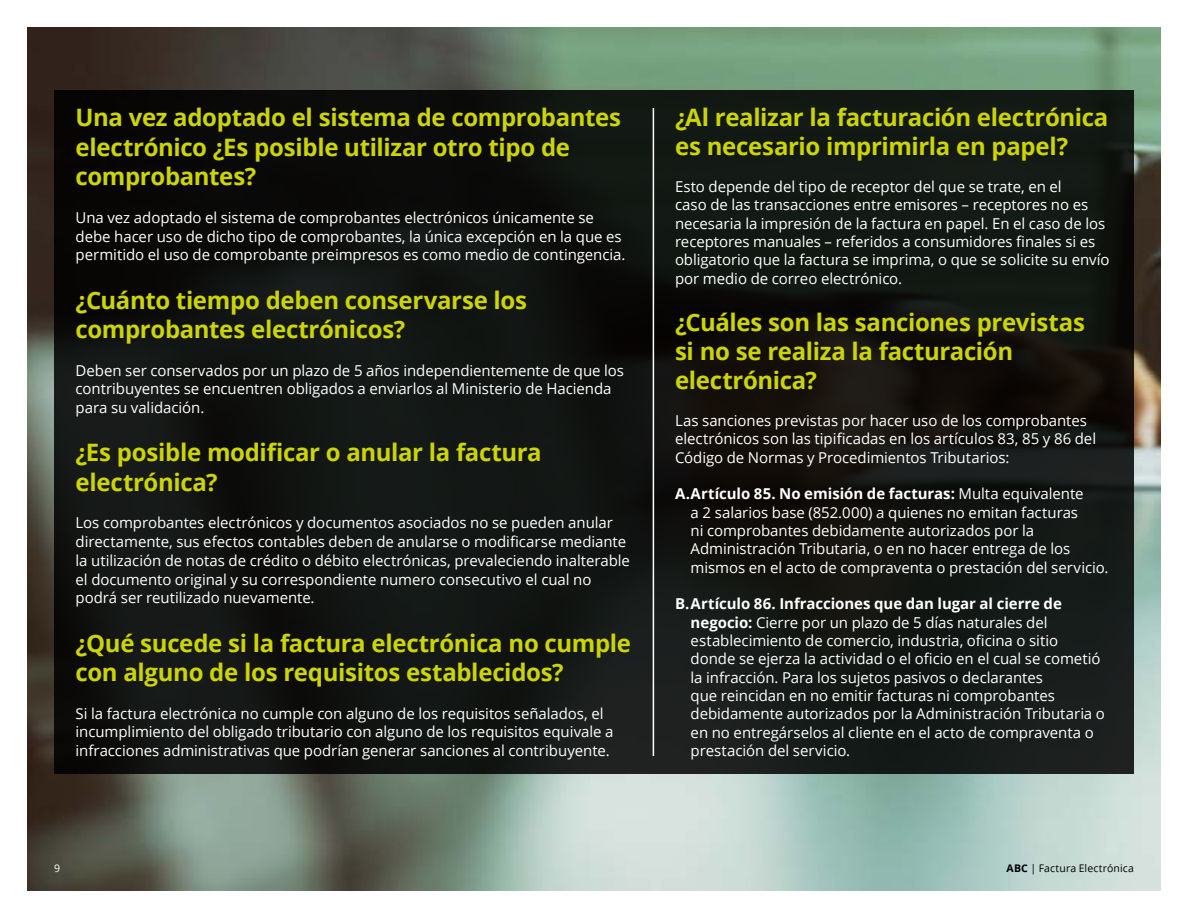
<style>
.page{position:relative;width:1188px;height:918px;background:#fff}
.page>*{position:absolute;margin:0;border:0;box-sizing:border-box;transform-origin:0 0}
.t1{font:700 24px/29.5px "Open Sans";letter-spacing:-.015em;color:#ccd500}
.t2{font:15px/18.3px "Open Sans";letter-spacing:-.005em;color:#fff}
.t3{font:10.5px "Open Sans";letter-spacing:.01em;color:#000}
.t4{font:10.5px "Open Sans";color:#fff}
.s1{font-weight:700}
</style>
<div class="page">
<img style="left:27px;top:27px;width:1134px;height:864px">
<div style="left:54px;top:90px;width:1080px;height:684px;background:linear-gradient(to bottom,#0e100d,#161917)"></div>
<hr style="left:653px;top:108px;width:1px;height:648px;background:#fff">
<h1 class="t1" style="left:76px;top:102px;width:547px">Una vez adoptado el sistema de comprobantes electrónico ¿Es posible utilizar otro tipo de comprobantes?</h1>
<p class="t2" style="left:76px;top:208px;width:551px;line-height:18.8px">Una vez adoptado el sistema de comprobantes electrónicos únicamente se debe hacer uso de dicho tipo de comprobantes, la única excepción en la que es permitido el uso de comprobante preimpresos es como medio de contingencia.</p>
<h1 class="t1" style="left:76px;top:285px;width:453px">¿Cuánto tiempo deben conservarse los comprobantes electrónicos?</h1>
<p class="t2" style="left:76px;top:360px;width:550px;line-height:18.8px">Deben ser conservados por un plazo de 5 años independientemente de que los contribuyentes se encuentren obligados a enviarlos al Ministerio de Hacienda para su validación.</p>
<h1 class="t1" style="left:76px;top:437px;width:468px">¿Es posible modificar o anular la factura electrónica?</h1>
<p class="t2" style="left:76px;top:513px;width:556px;line-height:18.8px">Los comprobantes electrónicos y documentos asociados no se pueden anular directamente, sus efectos contables deben de anularse o modificarse mediante la utilización de notas de crédito o débito electrónicas, prevaleciendo inalterable el documento original y su correspondiente numero consecutivo el cual no podrá ser reutilizado nuevamente.</p>
<h1 class="t1" style="left:76px;top:627px;width:557px">¿Qué sucede si la factura electrónica no cumple con alguno de los requisitos establecidos?</h1>
<p class="t2" style="left:76px;top:703px;width:539px;line-height:18.8px">Si la factura electrónica no cumple con alguno de los requisitos señalados, el incumplimiento del obligado tributario con alguno de los requisitos equivale a infracciones administrativas que podrían generar sanciones al contribuyente.</p>
<h1 class="t1" style="left:675px;top:103px;width:435px;line-height:29.1px">¿Al realizar la facturación electrónica es necesario imprimirla en papel?</h1>
<p class="t2" style="left:675px;top:177px;width:436px">Esto depende del tipo de receptor del que se trate, en el<br>caso de las transacciones entre emisores – receptores no es necesaria la impresión de la factura en papel. En el caso de los receptores manuales – referidos a consumidores finales si es obligatorio que la factura se imprima, o que se solicite su envío por medio de correo electrónico.</p>
<h1 class="t1" style="left:675px;top:307px;width:411px;line-height:29.1px">¿Cuáles son las sanciones previstas si no se realiza la facturación electrónica?</h1>
<p class="t2" style="left:675px;top:411px;width:423px">Las sanciones previstas por hacer uso de los comprobantes electrónicos son las tipificadas en los artículos 83, 85 y 86 del<br>Código de Normas y Procedimientos Tributarios:</p>
<p class="t2" style="left:691px;top:484px;width:419px;text-indent:-16px"><span class="s1">A.Artículo 85. No emisión de facturas:</span> Multa equivalente<br>a 2 salarios base (852.000) a quienes no emitan facturas<br>ni comprobantes debidamente autorizados por la Administración Tributaria, o en no hacer entrega de los mismos en el acto de compraventa o prestación del servicio.</p>
<p class="t2" style="left:691px;top:594px;width:416px;text-indent:-16px"><span class="s1">B.Artículo 86. Infracciones que dan lugar al cierre de negocio:</span> Cierre por un plazo de 5 días naturales del establecimiento de comercio, industria, oficina o sitio donde se ejerza la actividad o el oficio en el cual se cometió la infracción. Para los sujetos pasivos o declarantes<br>que reincidan en no emitir facturas ni comprobantes debidamente autorizados por la Administración Tributaria o en no entregárselos al cliente en el acto de compraventa o prestación del servicio.</p>
<p class="t4" style="left:54px;top:861px;width:8px">9</p>
<p class="t3" style="left:1007px;top:861px;width:129px"><span class="s1">ABC</span> | Factura Electrónica</p>
</div>
